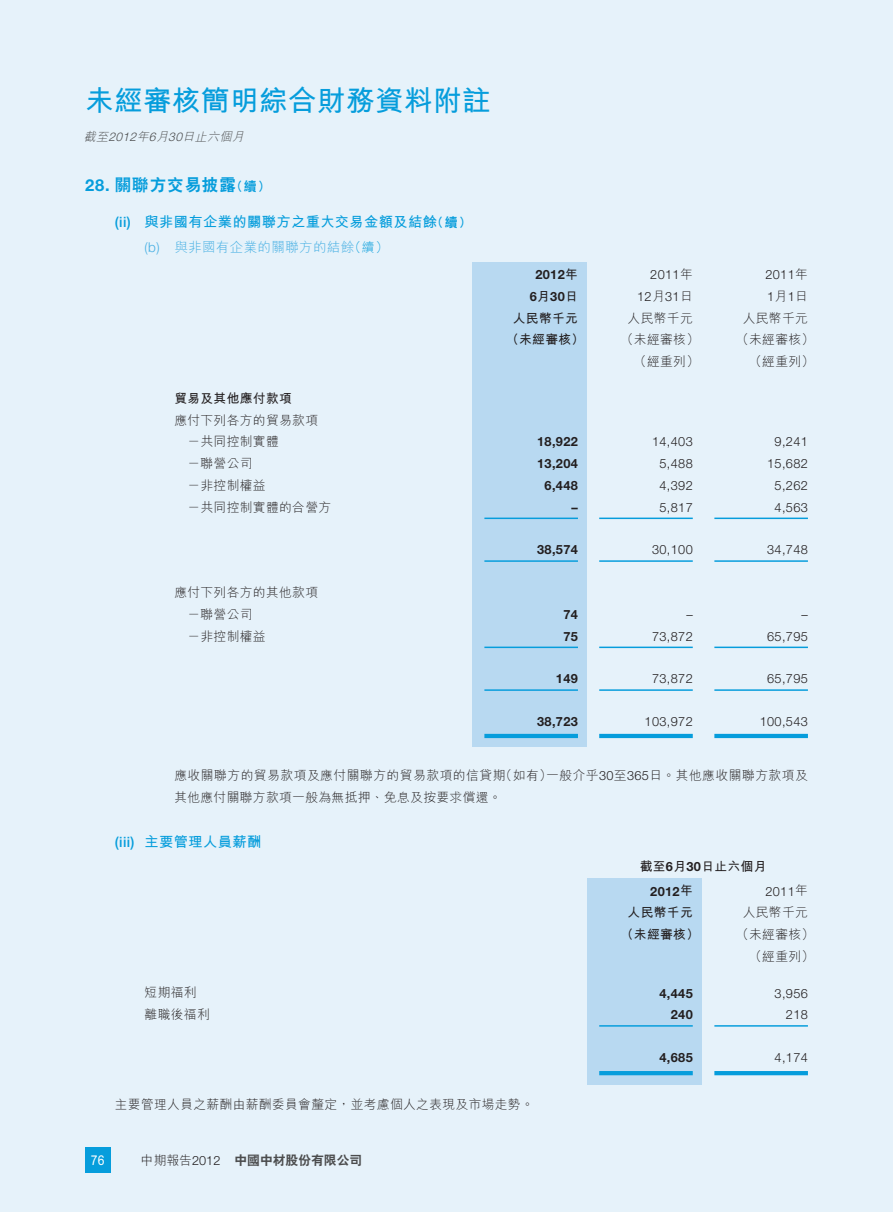
<style>
.page{position:relative;width:893px;height:1212px;background:#e6f2fa}
.page>*{position:absolute;margin:0;border:0;box-sizing:border-box;transform-origin:0 0}
.t1{font:700 28.5px "M Hei HK";letter-spacing:.02em;color:#069ddc}
.t2{font:800 16.5px "C Hei 2 HK";letter-spacing:.055em;color:#069ddc}
.t3{font:700 14.25px "M Hei HK";letter-spacing:.03em;color:#069ddc}
.t4{font:300 13.5px "M Hei HK";letter-spacing:.03em;color:#46afe3}
.t5{font:700 13.5px "M Hei HK";color:#fff;scale:.9 1}
.t6{font:300 12.75px/21.8px "M Hei HK";letter-spacing:.03em;color:#231f20}
.t7{font:300 12.75px "Helvetica Neue LT Std";letter-spacing:.03em;color:#231f20}
.t8{font:700 12.75px "Helvetica Neue LT Std";letter-spacing:.03em;color:#231f20}
.t9{font:700 12.75px/24.8px "M Hei HK";letter-spacing:.03em;color:#231f20}
.t10{font:800 12.75px "C Hei 2 HK";letter-spacing:.005em;color:#4b4c4d}
.t11{font:italic 300 12px "M Hei HK";color:#4b4c4d}
.s1{font-family:"Helvetica Neue LT Std"}
.s2{font-family:"Helvetica Neue LT Std";font-weight:700}
.s3{font-size:12.75px}
.s4{font-family:"Helvetica Neue LT Std";font-weight:500}
.s5{font-family:"C Hei 2 HK";font-weight:800;font-size:12.75px}
.s6{font-size:12.75px;color:#069ddc}
.s7{font-family:"M Hei HK"}
.s8{font-family:"M Hei HK";font-weight:300;color:#231f20}
.s9{font-family:"Helvetica Neue LT Std";font-weight:300;color:#231f20}
</style>
<div class="page">
<div style="left:85px;top:1147px;width:26px;height:26px;background:#069ddc"></div>
<div style="left:472px;top:262px;width:115px;height:484px;background:#b8d9f1"></div>
<hr style="left:484px;top:518px;width:94px;height:1px;background:#069ddc">
<hr style="left:599px;top:518px;width:94px;height:1px;background:#069ddc">
<hr style="left:714px;top:518px;width:94px;height:1px;background:#069ddc">
<hr style="left:484px;top:560px;width:94px;height:2px;background:#069ddc">
<hr style="left:599px;top:560px;width:94px;height:2px;background:#069ddc">
<hr style="left:714px;top:560px;width:94px;height:2px;background:#069ddc">
<hr style="left:484px;top:647px;width:94px;height:1px;background:#069ddc">
<hr style="left:599px;top:647px;width:94px;height:1px;background:#069ddc">
<hr style="left:714px;top:647px;width:94px;height:1px;background:#069ddc">
<hr style="left:484px;top:689px;width:94px;height:2px;background:#069ddc">
<hr style="left:599px;top:689px;width:94px;height:2px;background:#069ddc">
<hr style="left:714px;top:689px;width:94px;height:2px;background:#069ddc">
<hr style="left:484px;top:734px;width:94px;height:4px;background:#069ddc">
<hr style="left:599px;top:734px;width:94px;height:4px;background:#069ddc">
<hr style="left:714px;top:734px;width:94px;height:4px;background:#069ddc">
<div style="left:587px;top:878px;width:115px;height:207px;background:#b8d9f1"></div>
<hr style="left:599px;top:1025px;width:94px;height:1px;background:#069ddc">
<hr style="left:714px;top:1025px;width:94px;height:1px;background:#069ddc">
<hr style="left:599px;top:1071px;width:94px;height:4px;background:#069ddc">
<hr style="left:714px;top:1071px;width:94px;height:4px;background:#069ddc">
<p class="t1" style="left:85px;top:80px;width:407px">未經審核簡明綜合財務資料附註</p>
<p class="t11" style="left:84px;top:128px;width:165px">截至<span class="s1">2012</span>年<span class="s1">6</span>月<span class="s1">30</span>日止六個月</p>
<p class="t2" style="left:85px;top:174px;width:187px"><span class="s2">28.</span> 關聯方交易披露<span class="s3">（續）</span></p>
<p class="t3" style="left:115px;top:211px;width:358px"><span class="s4">(ii)</span> 與非國有企業的關聯方之重大交易金額及結餘<span class="s5">（續）</span></p>
<p class="t4" style="left:145px;top:238px;width:245px"><span class="s1">(b)</span> 與非國有企業的關聯方的結餘<span class="s6">（續）</span></p>
<p class="t8" style="left:535px;top:267px;width:44px">2012<span class="s7">年</span></p>
<p class="t7" style="left:650px;top:267px;width:44px">2011<span class="s7">年</span></p>
<p class="t7" style="left:765px;top:267px;width:44px">2011<span class="s7">年</span></p>
<p class="t8" style="left:530px;top:288px;width:50px">6<span class="s7">月</span>30<span class="s7">日</span></p>
<p class="t7" style="left:637px;top:289px;width:57px">12<span class="s7">月</span>31<span class="s7">日</span></p>
<p class="t7" style="left:767px;top:289px;width:42px">1<span class="s7">月</span>1<span class="s7">日</span></p>
<p class="t9" style="left:513px;top:305px;width:67px">人民幣千元</p>
<p class="t6" style="left:628px;top:306px;width:67px">人民幣千元</p>
<p class="t6" style="left:743px;top:306px;width:67px">人民幣千元</p>
<p class="t9" style="left:506px;top:326px;width:80px">（未經審核）</p>
<p class="t6" style="left:621px;top:328px;width:80px">（未經審核）</p>
<p class="t6" style="left:736px;top:328px;width:80px">（未經審核）</p>
<p class="t6" style="left:634px;top:350px;width:67px">（經重列）</p>
<p class="t6" style="left:749px;top:350px;width:67px">（經重列）</p>
<p class="t9" style="left:174px;top:385px;width:119px">貿易及其他應付款項</p>
<p class="t6" style="left:174px;top:408px;width:145px">應付下列各方的貿易款項</p>
<p class="t6" style="left:187px;top:430px;width:93px">－共同控制實體</p>
<p class="t8" style="left:537px;top:434px;width:42px">18,922</p>
<p class="t7" style="left:652px;top:434px;width:42px">14,403</p>
<p class="t7" style="left:775px;top:434px;width:35px">9,241</p>
<p class="t6" style="left:187px;top:452px;width:67px">－聯營公司</p>
<p class="t8" style="left:537px;top:456px;width:42px">13,204</p>
<p class="t7" style="left:659px;top:456px;width:35px">5,488</p>
<p class="t7" style="left:767px;top:456px;width:42px">15,682</p>
<p class="t6" style="left:187px;top:474px;width:80px">－非控制權益</p>
<p class="t8" style="left:545px;top:477px;width:35px">6,448</p>
<p class="t7" style="left:659px;top:478px;width:35px">4,392</p>
<p class="t7" style="left:775px;top:478px;width:35px">5,262</p>
<p class="t6" style="left:187px;top:495px;width:145px">－共同控制實體的合營方</p>
<p class="t8" style="left:572px;top:499px;width:8px">–</p>
<p class="t7" style="left:659px;top:499px;width:35px">5,817</p>
<p class="t7" style="left:775px;top:499px;width:35px">4,563</p>
<p class="t8" style="left:537px;top:542px;width:42px">38,574</p>
<p class="t7" style="left:652px;top:542px;width:42px">30,100</p>
<p class="t7" style="left:767px;top:542px;width:42px">34,748</p>
<p class="t6" style="left:187px;top:581px;width:132px;text-indent:-13px">應付下列各方的其他款項－聯營公司</p>
<p class="t8" style="left:563px;top:606px;width:16px">74</p>
<p class="t7" style="left:686px;top:607px;width:8px">–</p>
<p class="t7" style="left:801px;top:607px;width:8px">–</p>
<p class="t6" style="left:187px;top:624px;width:80px">－非控制權益</p>
<p class="t8" style="left:563px;top:628px;width:16px">75</p>
<p class="t7" style="left:652px;top:628px;width:42px">73,872</p>
<p class="t7" style="left:767px;top:628px;width:42px">65,795</p>
<p class="t8" style="left:556px;top:671px;width:23px">149</p>
<p class="t7" style="left:652px;top:671px;width:42px">73,872</p>
<p class="t7" style="left:767px;top:671px;width:42px">65,795</p>
<p class="t8" style="left:537px;top:714px;width:42px">38,723</p>
<p class="t7" style="left:645px;top:714px;width:50px">103,972</p>
<p class="t7" style="left:760px;top:714px;width:50px">100,543</p>
<p class="t6" style="left:174px;top:764px;width:635px">應收關聯方的貿易款項及應付關聯方的貿易款項的信貸期（如有）一般介乎<span class="s1">30</span>至<span class="s1">365</span>日。其他應收關聯方款項及其他應付關聯方款項一般為無抵押、免息及按要求償還。</p>
<p class="t3" style="left:115px;top:831px;width:148px"><span class="s4">(iii)</span> 主要管理人員薪酬</p>
<p class="t9" style="left:650px;top:853px;width:118px;text-indent:-11px">截至<span class="s1">6</span>月<span class="s1">30</span>日止六個月<br><span class="s1">2012</span>年</p>
<p class="t7" style="left:765px;top:883px;width:44px">2011<span class="s7">年</span></p>
<p class="t9" style="left:628px;top:899px;width:67px">人民幣千元</p>
<p class="t6" style="left:743px;top:901px;width:67px">人民幣千元</p>
<p class="t9" style="left:621px;top:921px;width:80px">（未經審核）</p>
<p class="t6" style="left:736px;top:923px;width:80px;text-align:right">（未經審核）（經重列）</p>
<p class="t6" style="left:145px;top:981px;width:54px">短期福利</p>
<p class="t8" style="left:659px;top:985px;width:35px">4,445</p>
<p class="t7" style="left:775px;top:985px;width:35px">3,956</p>
<p class="t6" style="left:145px;top:1003px;width:67px">離職後福利</p>
<p class="t8" style="left:671px;top:1007px;width:23px">240</p>
<p class="t7" style="left:786px;top:1007px;width:23px">218</p>
<p class="t8" style="left:659px;top:1049px;width:35px">4,685</p>
<p class="t7" style="left:775px;top:1050px;width:35px">4,174</p>
<p class="t6" style="left:115px;top:1093px;width:420px">主要管理人員之薪酬由薪酬委員會釐定，並考慮個人之表現及市場走勢。</p>
<p class="t5" style="left:91px;top:1150px;width:17px">76</p>
<p class="t10" style="left:141px;top:1152px;width:223px"><span class="s8">中期報告</span><span class="s9">2012</span> 中國中材股份有限公司</p>
</div>
